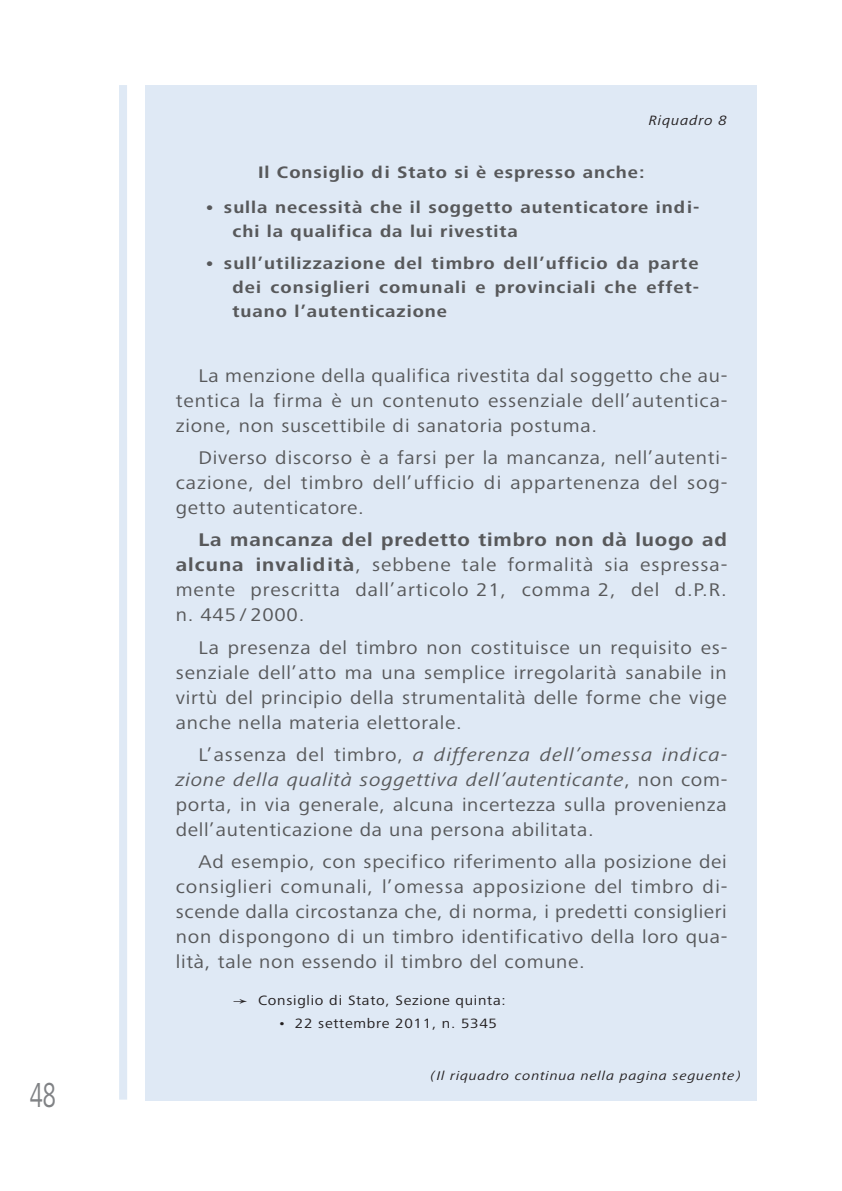
<style>
.page{position:relative;width:842px;height:1191px;background:#fff}
.page>*{position:absolute;margin:0;border:0;box-sizing:border-box;transform-origin:0 0}
.t1{font:36px "Frutiger Next Pro";color:#808285;scale:.67 1}
.t2{font:19px/25px "Frutiger Next Pro";letter-spacing:.035em;color:#57585a;text-align:justify;scale:1.1 1}
.t3{font:700 17.2px/24px "Frutiger Next Pro";letter-spacing:.05em;color:#57585a;scale:1.1 1}
.t4{font:14px "Frutiger Next Pro";letter-spacing:.045em;color:#231f20;scale:1.12 1}
.t5{font:italic 14px "Frutiger Next Pro";letter-spacing:.05em;color:#231f20;scale:1.1 1}
.t6{font:italic 13px "Frutiger Next Pro";letter-spacing:.05em;color:#231f20;scale:1.15 1}
.s1{font-weight:700}
.s2{font-style:italic}
.s3{font-family:"Arial Unicode MS"}
</style>
<div class="page">
<div style="left:146px;top:85px;width:611px;height:1015px;background:#dfe9f5"></div>
<div style="left:119px;top:85px;width:8px;height:1014px;background:#dfe9f5"></div>
<p class="t1" style="left:30px;top:1081px;width:40px">48</p>
<p class="t5" style="left:649px;top:115px;width:72px">Riquadro 8</p>
<p class="t3" style="left:258px;top:161px;width:353px">Il Consiglio di Stato si è espresso anche:</p>
<p class="t3" style="left:232px;top:197px;width:426px;text-indent:-28px">• sulla necessità che il soggetto autenticatore indi&shy;chi la qualifica da lui rivestita</p>
<p class="t3" style="left:232px;top:253px;width:426px;text-align:justify;text-indent:-28px">• sull’utilizzazione del timbro dell’ufficio da parte dei consiglieri comunali e provinciali che effet&shy;tuano l’autenticazione</p>
<p class="t2" style="left:176px;top:365px;width:503px;text-indent:23px">La menzione della qualifica rivestita dal soggetto che au&shy;tentica la firma è un contenuto essenziale dell’autentica&shy;zione, non suscettibile di sanatoria postuma.</p>
<p class="t2" style="left:176px;top:447px;width:503px;text-indent:23px">Diverso discorso è a farsi per la mancanza, nell’autenti&shy;cazione, del timbro dell’ufficio di appartenenza del sog&shy;getto autenticatore.</p>
<p class="t2" style="left:176px;top:529px;width:503px;text-indent:23px"><span class="s1">La mancanza del predetto timbro non dà luogo ad alcuna invalidità</span>, sebbene tale formalità sia espressa&shy;mente prescritta dall’articolo 21, comma 2, del d.P.R. n. 445 / 2000.</p>
<p class="t2" style="left:176px;top:636px;width:503px;text-indent:23px">La presenza del timbro non costituisce un requisito es&shy;senziale dell’atto ma una semplice irregolarità sanabile in virtù del principio della strumentalità delle forme che vige anche nella materia elettorale.</p>
<p class="t2" style="left:176px;top:743px;width:503px;text-indent:23px">L’assenza del timbro, <span class="s2">a differenza dell’omessa indica&shy;zione della qualità soggettiva dell’autenticante</span>, non com&shy;porta, in via generale, alcuna incertezza sulla provenienza dell’autenticazione da una persona abilitata.</p>
<p class="t2" style="left:176px;top:850px;width:503px;text-indent:23px">Ad esempio, con specifico riferimento alla posizione dei consiglieri comunali, l’omessa apposizione del timbro di&shy;scende dalla circostanza che, di norma, i predetti consiglieri non dispongono di un timbro identificativo della loro qua&shy;lità, tale non essendo il timbro del comune.</p>
<p class="t4" style="left:232px;top:994px;width:245px"><span class="s3">￫</span> Consiglio di Stato, Sezione quinta:</p>
<p class="t4" style="left:278px;top:1017px;width:197px">• 22 settembre 2011, n. 5345</p>
<p class="t6" style="left:430px;top:1070px;width:271px">(Il riquadro continua nella pagina seguente)</p>
</div>
